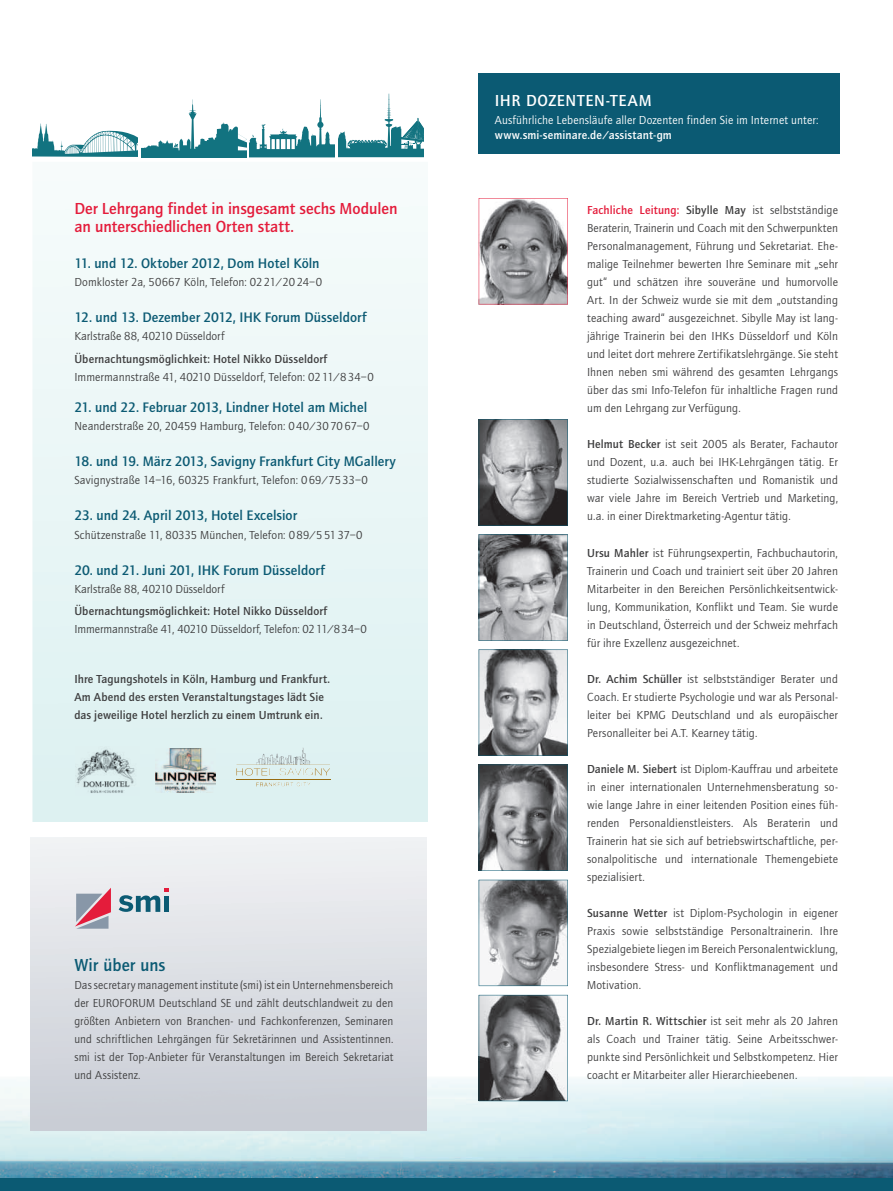
<style>
.page{position:relative;width:893px;height:1191px;background:#fff}
.page>*{position:absolute;margin:0;border:0;box-sizing:border-box;transform-origin:0 0}
.t1{font:500 18px "Quay Sans EF";color:#0b5a73}
.t2{font:500 16.5px/18px "Quay Sans EF";color:#e41c3b}
.t3{font:500 16.5px "Quay Sans EF";letter-spacing:.04em;color:#fff}
.t4{font:500 14.25px "Quay Sans EF";letter-spacing:.005em;color:#0b5a73}
.t5{font:12px/18px "Quay Sans EF";letter-spacing:.01em;color:#3e3e3f;text-align:justify}
.t6{font:500 12px/18px "Quay Sans EF";letter-spacing:.01em;color:#3e3e3f}
.t7{font:12px "Quay Sans EF";letter-spacing:.01em;color:#fff}
.t8{font:500 12px "Quay Sans EF";letter-spacing:.01em;color:#fff}
.s1{font-weight:500;color:#e41c3b}
.s2{font-weight:500}
</style>
<div class="page">
<div style="left:479px;top:72px;width:361px;height:81px;background:#0b5a73"></div>
<svg style="left:32px;top:206px;width:396px;height:616px"></svg>
<img style="left:0;top:1076px;width:893px;height:102px">
<div style="left:31px;top:837px;width:395px;height:239px;background:linear-gradient(to bottom,#f1f2f4,#cfd2d9)"></div>
<div style="left:31px;top:1076px;width:395px;height:54px;background:#cbced6"></div>
<div style="left:0;top:1178px;width:893px;height:13px;background:#0b5a73"></div>
<svg style="left:479px;top:649px;width:89px;height:107px"></svg>
<svg style="left:479px;top:994px;width:89px;height:107px"></svg>
<svg style="left:479px;top:419px;width:89px;height:106px"></svg>
<svg style="left:479px;top:198px;width:89px;height:106px"></svg>
<svg style="left:479px;top:534px;width:89px;height:107px"></svg>
<svg style="left:479px;top:879px;width:89px;height:107px"></svg>
<svg style="left:479px;top:764px;width:89px;height:107px"></svg>
<svg style="left:75px;top:887px;width:36px;height:41px"></svg>
<svg style="left:119px;top:888px;width:50px;height:24px"></svg>
<div style="left:164px;top:896px;width:5px;height:16px;background:#0b5a73"></div>
<hr style="left:237px;top:779px;width:93px;height:1px;background:#986c11">
<svg style="left:256px;top:782px;width:12px;height:4px"></svg>
<svg style="left:236px;top:747px;width:94px;height:28px"></svg>
<img style="left:156px;top:748px;width:60px;height:44px">
<img style="left:76px;top:747px;width:63px;height:48px">
<svg style="left:33px;top:94px;width:390px;height:63px"></svg>
<img style="left:269px;top:768px;width:44px;height:18px">
<h2 class="t2" style="left:74px;top:200px;width:325px">Der Lehrgang findet in insgesamt sechs Modulen an unterschiedlichen Orten statt.</h2>
<p class="t4" style="left:74px;top:256px;width:247px">11. und 12. Oktober 2012, Dom Hotel Köln</p>
<p class="t5" style="left:74px;top:274px;width:249px">Domkloster 2a, 50667 Köln, Telefon: 02 21/20 24–0</p>
<p class="t4" style="left:74px;top:310px;width:293px">12. und 13. Dezember 2012, IHK Forum Düsseldorf</p>
<p class="t5" style="left:74px;top:328px;width:152px">Karlstraße 88, 40210 Düsseldorf</p>
<p class="t6" style="left:74px;top:350px;width:254px">Übernachtungsmöglichkeit: Hotel Nikko Düsseldorf</p>
<p class="t5" style="left:74px;top:368px;width:301px">Immermannstraße 41, 40210 Düsseldorf, Telefon: 02 11/8 34–0</p>
<p class="t4" style="left:74px;top:400px;width:294px">21. und 22. Februar 2013, Lindner Hotel am Michel</p>
<p class="t5" style="left:74px;top:418px;width:297px">Neanderstraße 20, 20459 Hamburg, Telefon: 0 40/30 70 67–0</p>
<p class="t4" style="left:74px;top:454px;width:323px">18. und 19. März 2013, Savigny Frankfurt City MGallery</p>
<p class="t5" style="left:74px;top:472px;width:295px">Savignystraße 14–16, 60325 Frankfurt, Telefon: 0 69/75 33–0</p>
<p class="t4" style="left:74px;top:508px;width:224px">23. und 24. April 2013, Hotel Excelsior</p>
<p class="t5" style="left:74px;top:526px;width:290px">Schützenstraße 11, 80335 München, Telefon: 0 89/5 51 37–0</p>
<p class="t4" style="left:74px;top:562px;width:252px">20. und 21. Juni 201, IHK Forum Düsseldorf</p>
<p class="t5" style="left:74px;top:580px;width:152px">Karlstraße 88, 40210 Düsseldorf</p>
<p class="t6" style="left:74px;top:602px;width:254px">Übernachtungsmöglichkeit: Hotel Nikko Düsseldorf</p>
<p class="t5" style="left:74px;top:620px;width:294px">Immermannstraße 41, 40210 Düsseldorf, Telefon: 02 11/8 34–0</p>
<p class="t6" style="left:74px;top:669px;width:257px">Ihre Tagungshotels in Köln, Hamburg und Frankfurt.<br>Am Abend des ersten Veranstal tungs tages lädt Sie das jeweilige Hotel herzlich zu einem Umtrunk ein.</p>
<h1 class="t1" style="left:74px;top:954px;width:93px">Wir über uns</h1>
<p class="t5" style="left:74px;top:976px;width:320px">Das secretary management institute (smi) ist ein Unternehmensbereich der EUROFORUM Deutschland SE und zählt deutschlandweit zu den größten Anbietern von Branchen- und Fachkonferenzen, Seminaren und schriftlichen Lehrgängen für Sekretärinnen und Assisten tinnen. smi ist der Top-Anbieter für Veranstal tungen im Bereich Sekretariat und Assistenz.</p>
<h2 class="t3" style="left:495px;top:92px;width:158px">IHR DOZENTEN-TEAM</h2>
<p class="t7" style="left:495px;top:114px;width:325px">Ausführliche Lebensläufe aller Dozenten finden Sie im Internet unter:</p>
<p class="t8" style="left:495px;top:129px;width:178px">www.smi-seminare.de/assistant-gm</p>
<p class="t5" style="left:587px;top:202px;width:252px"><span class="s1">Fachliche Leitung:</span> <span class="s2">Sibylle May</span> ist selbstständige Beraterin, Trainerin und Coach mit den Schwerpunkten Personal manage ment, Führung und Sekretariat. Ehe&shy;malige Teilnehmer bewerten Ihre Seminare mit „sehr gut“ und schätzen ihre souveräne und humorvolle Art. In der Schweiz wurde sie mit dem „outstanding teaching award“ ausgezeichnet. Sibylle May ist lang&shy;jährige Trainerin bei den IHKs Düsseldorf und Köln und leitet dort mehrere Zertifikatslehrgänge. Sie steht Ihnen neben smi während des gesamten Lehrgangs über das smi Info-Telefon für inhaltliche Fragen rund um den Lehrgang zur Verfügung.</p>
<p class="t5" style="left:587px;top:436px;width:252px"><span class="s2">Helmut Becker</span> ist seit 2005 als Berater, Fachautor und Dozent, u.a. auch bei IHK-Lehrgängen tätig. Er studierte Sozialwissenschaften und Romanistik und war viele Jahre im Bereich Vertrieb und Marketing, u.a. in einer Direktmarketing-Agentur tätig.</p>
<p class="t5" style="left:587px;top:544px;width:252px"><span class="s2">Ursu Mahler</span> ist Führungsexpertin, Fachbuchautorin, Trainerin und Coach und trainiert seit über 20 Jahren Mitarbeiter in den Bereichen Persönlichkeitsent wick&shy;lung, Kommunikation, Konflikt und Team. Sie wurde in Deutschland, Österreich und der Schweiz mehrfach für ihre Exzellenz ausgezeichnet.</p>
<p class="t5" style="left:587px;top:670px;width:252px"><span class="s2">Dr. Achim Schüller</span> ist selbstständiger Berater und Coach. Er studierte Psychologie und war als Per sonal&shy;leiter bei KPMG Deutschland und als europäischer Personal leiter bei A.T. Kearney tätig.</p>
<p class="t5" style="left:587px;top:760px;width:252px"><span class="s2">Daniele M. Siebert</span> ist Diplom-Kauffrau und arbeitete in einer internationalen Unternehmensberatung so&shy;wie lange Jahre in einer leitenden Position eines füh&shy;renden Personaldienstleisters. Als Beraterin und Trainerin hat sie sich auf betriebswirtschaftliche, per&shy;sonalpolitische und internationale Themengebiete spezialisiert.</p>
<p class="t5" style="left:587px;top:904px;width:252px"><span class="s2">Susanne Wetter</span> ist Diplom-Psychologin in eigener Praxis sowie selbstständige Personaltrainerin. Ihre Spezialgebiete liegen im Bereich Personalentwicklung, insbesondere Stress- und Konfliktmanagement und Motivation.</p>
<p class="t5" style="left:587px;top:1012px;width:252px"><span class="s2">Dr. Martin R. Wittschier</span> ist seit mehr als 20 Jahren als Coach und Trainer tätig. Seine Arbeitsschwer&shy;punkte sind Persönlichkeit und Selbstkompetenz. Hier coacht er Mitarbeiter aller Hierarchieebenen.</p>
</div>
